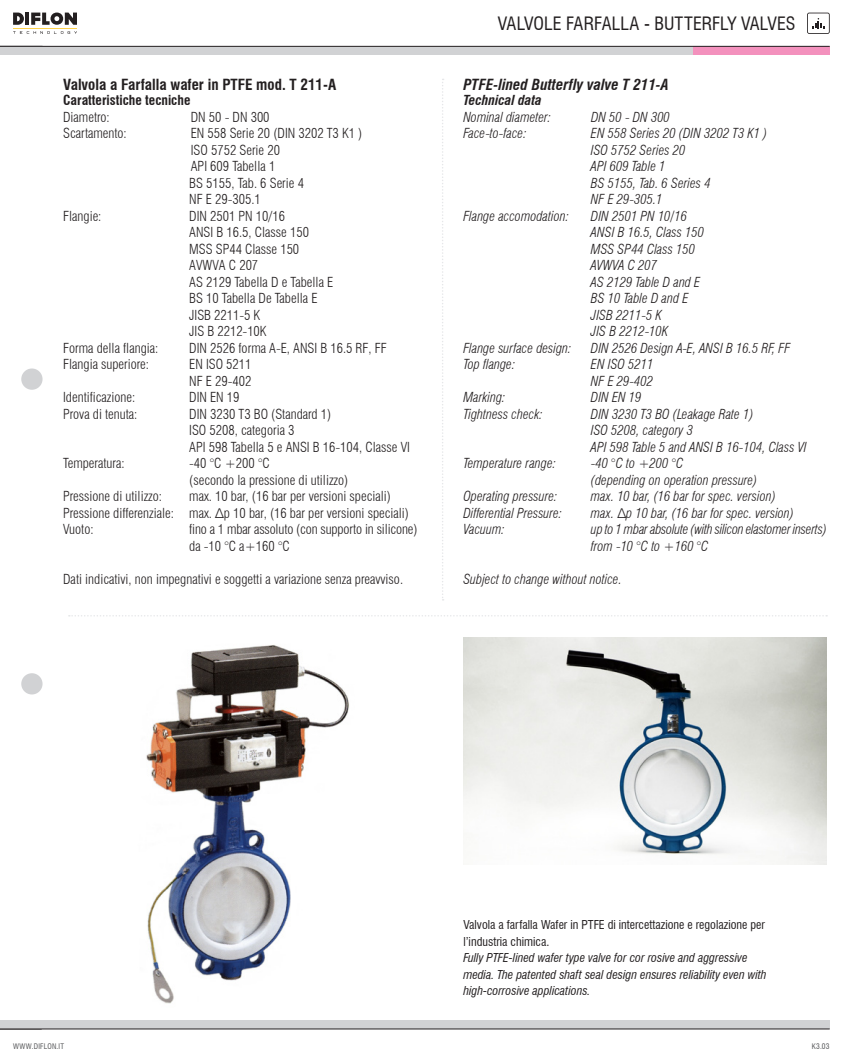
<style>
.page{position:relative;width:851px;height:1063px;background:#fff}
.page>*{position:absolute;margin:0;border:0;box-sizing:border-box;transform-origin:0 0}
.Indice_Titolo{font:condensed 18px "Swiss 721 BT";color:#231f20}
.Diflon_-_Ita_-_Parag{font:700 condensed 15px "Swiss 721 BT";color:#231f20}
.Diflon_-_Eng_-_Parag{font:italic 700 condensed 15px "Swiss 721 BT";color:#231f20}
.Diflon_-_Ita_-_Parag-2{font:300 condensed 13.5px "Swiss 721 BT";color:#231f20}
.Diflon_-_Eng_-_Parag-2{font:italic 300 condensed 13.5px "Swiss 721 BT";color:#231f20}
.Diflon_-_Eng_-_Parag-3{font:italic 300 condensed 13.5px "Swiss 721 BT";letter-spacing:-.02em;color:#231f20}
.Diflon_-_Ita_-_Parag-3{font:italic 300 condensed 13.5px "Swiss 721 BT";color:#231f20}
.Diflon_-_Ita_-_Parag-4{font:700 condensed 13.5px "Swiss 721 BT";color:#231f20}
.Diflon_-_Eng_-_Parag-4{font:italic 700 condensed 13.5px "Swiss 721 BT";color:#231f20}
.Diflon_-_Ita_-_didas{font:italic condensed 12px "Swiss 721 BT";color:#231f20}
.Diflon_-_Ita_-_didas-2{font:condensed 12px/16.5px "Swiss 721 BT";color:#231f20}
.Indice_Sottotitolo{font:condensed 7.5px "Swiss 721 BT";letter-spacing:.03em;color:#57585a}
</style>
<div class="page">
<div style="left:21px;top:673px;width:22px;height:21px;background:#d1d2d4;border-radius:50%"></div>
<div style="left:21px;top:369px;width:22px;height:21px;background:#d1d2d4;border-radius:50%"></div>
<svg style="left:442px;top:79px;width:1px;height:522px"></svg>
<svg style="left:69px;top:615px;width:758px;height:2px"></svg>
<img style="left:146px;top:645px;width:203px;height:359px">
<img style="left:463px;top:638px;width:363px;height:226px">
<div style="left:0;top:47px;width:829px;height:8px;background:#d1d2d4"></div>
<div style="left:0;top:1020px;width:829px;height:9px;background:#d1d2d4"></div>
<hr style="left:0;top:1029px;width:829px;height:1px;background:#231f20">
<div style="left:692px;top:47px;width:137px;height:8px;background:#f391bd"></div>
<hr style="left:0;top:46px;width:829px;height:1px;background:#231f20">
<svg style="left:807px;top:13px;width:22px;height:21px"></svg>
<svg style="left:13px;top:13px;width:11px;height:12px"></svg>
<hr style="left:25px;top:13px;width:4px;height:12px;background:#231f20">
<svg style="left:31px;top:13px;width:46px;height:12px"></svg>
<svg style="left:13px;top:31px;width:64px;height:3px"></svg>
<hr style="left:13px;top:28px;width:64px;height:1px;background:#fed24c">
<p class="Diflon_-_Ita_-_Parag" style="left:63px;top:76px;width:274px">Valvola a Farfalla wafer in PTFE mod. T 211-A</p>
<p class="Diflon_-_Ita_-_Parag-4" style="left:63px;top:92px;width:129px">Caratteristiche tecniche</p>
<p class="Diflon_-_Ita_-_Parag-2" style="left:63px;top:109px;width:48px">Diametro:</p>
<p class="Diflon_-_Ita_-_Parag-2" style="left:191px;top:109px;width:80px">DN 50 - DN 300</p>
<p class="Diflon_-_Ita_-_Parag-2" style="left:63px;top:125px;width:65px">Scartamento:</p>
<p class="Diflon_-_Ita_-_Parag-2" style="left:191px;top:125px;width:173px">EN 558 Serie 20 (DIN 3202 T3 K1 )</p>
<p class="Diflon_-_Ita_-_Parag-2" style="left:191px;top:142px;width:91px">ISO 5752 Serie 20</p>
<p class="Diflon_-_Ita_-_Parag-2" style="left:191px;top:158px;width:86px">API 609 Tabella 1</p>
<p class="Diflon_-_Ita_-_Parag-2" style="left:189px;top:175px;width:116px">BS 5155, Tab. 6 Serie 4</p>
<p class="Diflon_-_Ita_-_Parag-2" style="left:189px;top:191px;width:73px">NF E 29-305.1</p>
<p class="Diflon_-_Ita_-_Parag-2" style="left:63px;top:208px;width:40px">Flangie:</p>
<p class="Diflon_-_Ita_-_Parag-2" style="left:189px;top:208px;width:97px">DIN 2501 PN 10/16</p>
<p class="Diflon_-_Ita_-_Parag-2" style="left:189px;top:224px;width:121px">ANSI B 16.5, Classe 150</p>
<p class="Diflon_-_Ita_-_Parag-2" style="left:189px;top:241px;width:111px">MSS SP44 Classe 150</p>
<p class="Diflon_-_Ita_-_Parag-2" style="left:189px;top:257px;width:70px">AVWVA C 207</p>
<p class="Diflon_-_Ita_-_Parag-2" style="left:189px;top:274px;width:145px">AS 2129 Tabella D e Tabella E</p>
<p class="Diflon_-_Ita_-_Parag-2" style="left:189px;top:290px;width:130px">BS 10 Tabella De Tabella E</p>
<p class="Diflon_-_Ita_-_Parag-2" style="left:189px;top:307px;width:72px">JISB 2211-5 K</p>
<p class="Diflon_-_Ita_-_Parag-2" style="left:189px;top:323px;width:79px">JIS B 2212-10K</p>
<p class="Diflon_-_Ita_-_Parag-2" style="left:63px;top:340px;width:97px">Forma della flangia:</p>
<p class="Diflon_-_Ita_-_Parag-2" style="left:189px;top:340px;width:199px">DIN 2526 forma A-E, ANSI B 16.5 RF, FF</p>
<p class="Diflon_-_Ita_-_Parag-2" style="left:63px;top:356px;width:87px">Flangia superiore:</p>
<p class="Diflon_-_Ita_-_Parag-2" style="left:189px;top:356px;width:64px">EN ISO 5211</p>
<p class="Diflon_-_Ita_-_Parag-2" style="left:189px;top:373px;width:64px">NF E 29-402</p>
<p class="Diflon_-_Ita_-_Parag-2" style="left:63px;top:389px;width:74px">Identificazione:</p>
<p class="Diflon_-_Ita_-_Parag-2" style="left:189px;top:389px;width:52px">DIN EN 19</p>
<p class="Diflon_-_Ita_-_Parag-2" style="left:63px;top:406px;width:76px">Prova di tenuta:</p>
<p class="Diflon_-_Ita_-_Parag-2" style="left:189px;top:406px;width:143px">DIN 3230 T3 BO (Standard 1)</p>
<p class="Diflon_-_Ita_-_Parag-2" style="left:189px;top:422px;width:107px">ISO 5208, categoria 3</p>
<p class="Diflon_-_Ita_-_Parag-2" style="left:189px;top:439px;width:222px">API 598 Tabella 5 e ANSI B 16-104, Classe VI</p>
<p class="Diflon_-_Ita_-_Parag-2" style="left:63px;top:455px;width:63px">Temperatura:</p>
<p class="Diflon_-_Ita_-_Parag-2" style="left:189px;top:455px;width:82px">-40 °C +200 °C</p>
<p class="Diflon_-_Ita_-_Parag-2" style="left:189px;top:472px;width:160px">(secondo la pressione di utilizzo)</p>
<p class="Diflon_-_Ita_-_Parag-2" style="left:63px;top:488px;width:100px">Pressione di utilizzo:</p>
<p class="Diflon_-_Ita_-_Parag-2" style="left:189px;top:488px;width:203px">max. 10 bar, (16 bar per versioni speciali)</p>
<p class="Diflon_-_Ita_-_Parag-2" style="left:63px;top:505px;width:347px">Pressione differenziale: max. ∆p 10 bar, (16 bar per versioni speciali)</p>
<p class="Diflon_-_Ita_-_Parag-2" style="left:63px;top:521px;width:32px">Vuoto:</p>
<p class="Diflon_-_Ita_-_Parag-2" style="left:189px;top:521px;width:230px">fino a 1 mbar assoluto (con supporto in silicone)</p>
<p class="Diflon_-_Ita_-_Parag-2" style="left:189px;top:538px;width:102px">da -10 °C a+160 °C</p>
<p class="Diflon_-_Ita_-_Parag-2" style="left:63px;top:571px;width:341px">Dati indicativi, non impegnativi e soggetti a variazione senza preavviso.</p>
<p class="Indice_Titolo" style="left:498px;top:13px;width:299px">VALVOLE FARFALLA - BUTTERFLY VALVES</p>
<p class="Diflon_-_Eng_-_Parag" style="left:463px;top:76px;width:207px">PTFE-lined Butterfly valve T 211-A</p>
<p class="Diflon_-_Eng_-_Parag-4" style="left:463px;top:92px;width:80px">Technical data</p>
<p class="Diflon_-_Eng_-_Parag-2" style="left:463px;top:109px;width:89px">Nominal diameter:</p>
<p class="Diflon_-_Eng_-_Parag-2" style="left:591px;top:109px;width:80px">DN 50 - DN 300</p>
<p class="Diflon_-_Eng_-_Parag-2" style="left:463px;top:125px;width:65px">Face-to-face:</p>
<p class="Diflon_-_Eng_-_Parag-2" style="left:591px;top:125px;width:178px">EN 558 Series 20 (DIN 3202 T3 K1 )</p>
<p class="Diflon_-_Eng_-_Parag-2" style="left:591px;top:142px;width:96px">ISO 5752 Series 20</p>
<p class="Diflon_-_Eng_-_Parag-2" style="left:591px;top:158px;width:76px">API 609 Table 1</p>
<p class="Diflon_-_Eng_-_Parag-2" style="left:591px;top:175px;width:121px">BS 5155, Tab. 6 Series 4</p>
<p class="Diflon_-_Eng_-_Parag-2" style="left:591px;top:191px;width:73px">NF E 29-305.1</p>
<p class="Diflon_-_Eng_-_Parag-2" style="left:463px;top:208px;width:107px">Flange accomodation:</p>
<p class="Diflon_-_Eng_-_Parag-2" style="left:591px;top:208px;width:98px">DIN 2501 PN 10/16</p>
<p class="Diflon_-_Eng_-_Parag-2" style="left:591px;top:224px;width:115px">ANSI B 16.5, Class 150</p>
<p class="Diflon_-_Eng_-_Parag-2" style="left:591px;top:241px;width:105px">MSS SP44 Class 150</p>
<p class="Diflon_-_Eng_-_Parag-2" style="left:591px;top:257px;width:68px">AVWVA C 207</p>
<p class="Diflon_-_Eng_-_Parag-2" style="left:591px;top:274px;width:111px">AS 2129 Table D and E</p>
<p class="Diflon_-_Eng_-_Parag-2" style="left:591px;top:290px;width:99px">BS 10 Table D and E</p>
<p class="Diflon_-_Eng_-_Parag-2" style="left:591px;top:307px;width:72px">JISB 2211-5 K</p>
<p class="Diflon_-_Eng_-_Parag-2" style="left:591px;top:323px;width:79px">JIS B 2212-10K</p>
<p class="Diflon_-_Eng_-_Parag-2" style="left:463px;top:340px;width:109px">Flange surface design:</p>
<p class="Diflon_-_Eng_-_Parag-2" style="left:591px;top:340px;width:201px">DIN 2526 Design A-E, ANSI B 16.5 RF, FF</p>
<p class="Diflon_-_Eng_-_Parag-2" style="left:463px;top:356px;width:53px">Top flange:</p>
<p class="Diflon_-_Eng_-_Parag-2" style="left:591px;top:356px;width:64px">EN ISO 5211</p>
<p class="Diflon_-_Eng_-_Parag-2" style="left:591px;top:373px;width:64px">NF E 29-402</p>
<p class="Diflon_-_Eng_-_Parag-2" style="left:463px;top:389px;width:43px">Marking:</p>
<p class="Diflon_-_Eng_-_Parag-2" style="left:591px;top:389px;width:52px">DIN EN 19</p>
<p class="Diflon_-_Eng_-_Parag-2" style="left:463px;top:406px;width:81px">Tightness check:</p>
<p class="Diflon_-_Eng_-_Parag-2" style="left:591px;top:406px;width:164px">DIN 3230 T3 BO (Leakage Rate 1)</p>
<p class="Diflon_-_Eng_-_Parag-2" style="left:591px;top:422px;width:104px">ISO 5208, category 3</p>
<p class="Diflon_-_Eng_-_Parag-2" style="left:591px;top:439px;width:217px">API 598 Table 5 and ANSI B 16-104, Class VI</p>
<p class="Diflon_-_Eng_-_Parag-2" style="left:463px;top:455px;width:94px">Temperature range:</p>
<p class="Diflon_-_Eng_-_Parag-2" style="left:591px;top:455px;width:94px">-40 °C to +200 °C</p>
<p class="Diflon_-_Eng_-_Parag-2" style="left:591px;top:472px;width:168px">(depending on operation pressure)</p>
<p class="Diflon_-_Eng_-_Parag-2" style="left:463px;top:488px;width:95px">Operating pressure:</p>
<p class="Diflon_-_Eng_-_Parag-2" style="left:591px;top:488px;width:186px">max. 10 bar, (16 bar for spec. version)</p>
<p class="Diflon_-_Eng_-_Parag-2" style="left:463px;top:505px;width:100px">Differential Pressure:</p>
<p class="Diflon_-_Eng_-_Parag-2" style="left:591px;top:505px;width:204px">max. ∆p 10 bar, (16 bar for spec. version)</p>
<p class="Diflon_-_Eng_-_Parag-2" style="left:463px;top:521px;width:43px">Vacuum:</p>
<p class="Diflon_-_Eng_-_Parag-3" style="left:591px;top:521px;width:237px">up to 1 mbar absolute (with silicon elastomer inserts)</p>
<p class="Diflon_-_Eng_-_Parag-2" style="left:591px;top:538px;width:119px">from -10 °C to +160 °C</p>
<p class="Diflon_-_Ita_-_Parag-3" style="left:463px;top:571px;width:160px">Subject to change without notice.</p>
<p class="Indice_Sottotitolo" style="left:13px;top:1042px;width:53px">WWW.DIFLON.IT</p>
<p class="Diflon_-_Ita_-_didas-2" style="left:463px;top:917px;width:303px">Valvola a farfalla Wafer in PTFE di intercettazione e regolazione per l’industria chimica.</p>
<p class="Diflon_-_Ita_-_didas" style="left:463px;top:951px;width:286px">Fully PTFE-lined wafer type valve for cor rosive and aggressive</p>
<p class="Diflon_-_Ita_-_didas" style="left:463px;top:967px;width:305px">media. The patented shaft seal design ensures reliability even with</p>
<p class="Diflon_-_Ita_-_didas" style="left:463px;top:984px;width:129px">high-corrosive applications.</p>
<p class="Indice_Sottotitolo" style="left:811px;top:1042px;width:19px">K3.03</p>
</div>
